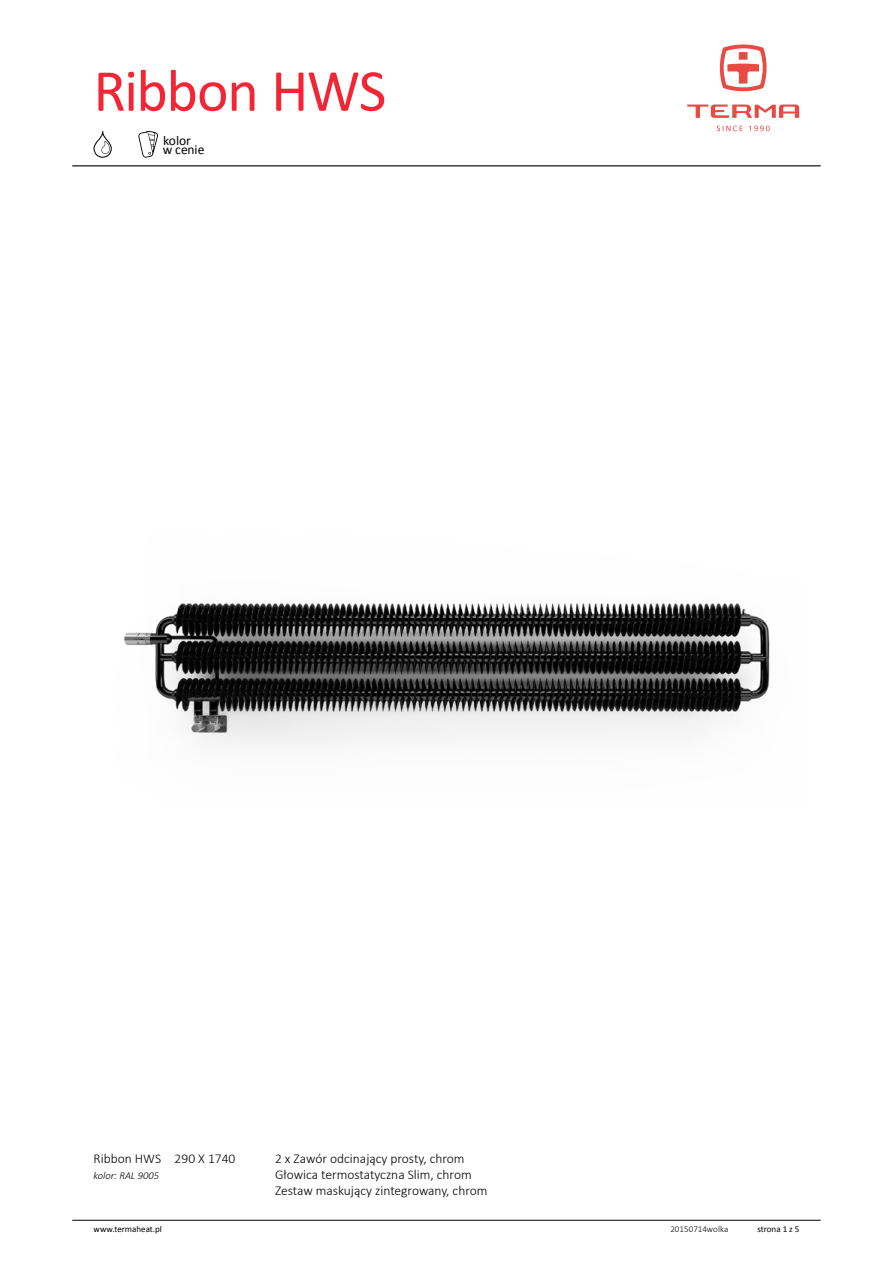
<style>
.page{position:relative;width:893px;height:1263px;background:#fff}
.page>*{position:absolute;margin:0;border:0;box-sizing:border-box;transform-origin:0 0}
.t1{font:60px "Calibri";letter-spacing:-.025em;color:#f42534}
.t2{font:300 13.5px/16.2px "Calibri";color:#000}
.t3{font:13.5px "Calibri";letter-spacing:-.005em;color:#000}
.t4{font:italic 300 10.5px "Calibri";color:#000}
.t5{font:9px "Calibri";color:#000}
.t6{font:300 9px "Calibri";color:#000}
</style>
<div class="page">
<svg style="left:94px;top:131px;width:18px;height:27px"></svg>
<svg style="left:138px;top:131px;width:20px;height:27px"></svg>
<img style="left:124px;top:603px;width:646px;height:141px">
<hr style="left:72px;top:1220px;width:749px;height:1px;background:#000">
<hr style="left:72px;top:165px;width:749px;height:1px;background:#000">
<svg style="left:720px;top:44px;width:46px;height:47px"></svg>
<svg style="left:687px;top:105px;width:112px;height:13px"></svg>
<svg style="left:717px;top:126px;width:25px;height:5px"></svg>
<svg style="left:749px;top:126px;width:21px;height:5px"></svg>
<h1 class="t1" style="left:93px;top:53px;width:294px">Ribbon HWS</h1>
<p class="t3" style="left:163px;top:132px;width:29px">kolor</p>
<p class="t3" style="left:163px;top:141px;width:43px">w cenie</p>
<p class="t2" style="left:94px;top:1150px;width:143px">Ribbon HWS 290 X 1740</p>
<p class="t2" style="left:275px;top:1150px;width:191px">2 x Zawór odcinający prosty, chrom</p>
<p class="t4" style="left:94px;top:1169px;width:67px">kolor: RAL 9005</p>
<p class="t2" style="left:275px;top:1166px;width:214px">Głowica termostatyczna Slim, chrom<br>Zestaw maskujący zintegrowany, chrom</p>
<p class="t5" style="left:94px;top:1223px;width:70px">www.termaheat.pl</p>
<p class="t6" style="left:670px;top:1223px;width:60px">20150714wolka</p>
<p class="t5" style="left:757px;top:1223px;width:43px">strona 1 z 5</p>
</div>
